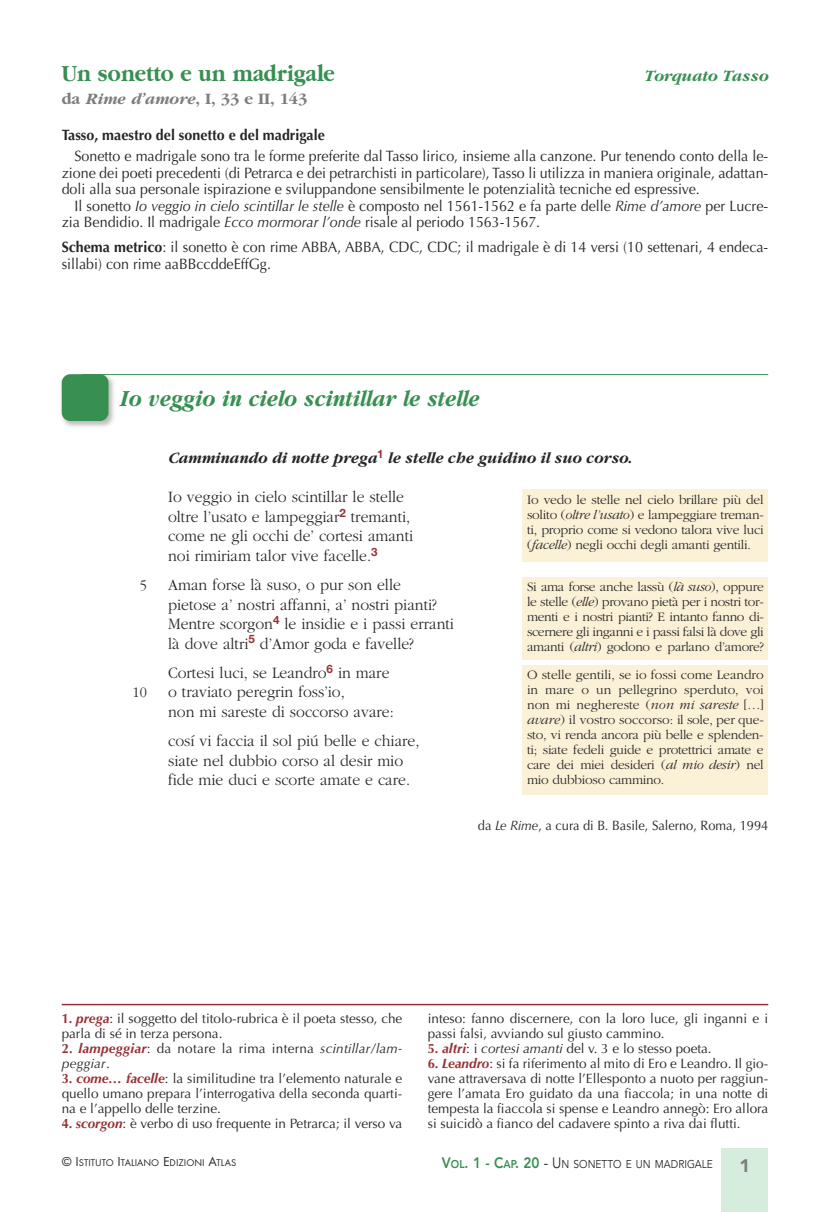
<style>
.page{position:relative;width:830px;height:1212px;background:#fff}
.page>*{position:absolute;margin:0;border:0;box-sizing:border-box;transform-origin:0 0}
.t1{font:italic 700 24px "Garamond";color:#388f52;scale:.9 1}
.t2{font:700 24px "Garamond";color:#388f52;scale:.9 1}
.t3{font:900 18px "Avenir";color:#7d7d7d}
.t4{font:300 16.5px/19.5px "Garamond";color:#272627;scale:.95 1}
.t5{font:italic 700 16.5px "Garamond";color:#272627;scale:.95 1}
.t6{font:700 16.5px "Garamond";color:#7d7d7d}
.t7{font:italic 700 16.5px "Garamond";color:#388f52}
.t8{font:15px/16.5px "Optima";color:#272627;scale:.95 1}
.t9{font:700 15px "Optima";color:#272627;scale:.95 1}
.t10{font:300 15px "Garamond";color:#272627;scale:.95 1}
.t11{font:13.5px/15px "Optima";color:#272627}
.t12{font:300 13.5px/15px "Garamond";letter-spacing:-.02em;color:#272627;text-align:justify}
.t13{font:13.5px/15px "Optima";letter-spacing:.02em;color:#272627}
.t14{font:13.5px "Optima";color:#272627;scale:.95 1}
.t15{font:11.25px "Avenir";color:#272627;scale:.9 1}
.t16{font:10.2px "Futura T";color:#272627}
.s1{font-style:italic}
.s2{font-weight:700}
.s3{font-weight:700;color:#973035}
.s4{font-weight:700;font-style:italic;color:#973035}
.s5{font-size:13.5px}
.s6{font-weight:800;font-size:15px;color:#388f52}
.s7{font-weight:800;color:#388f52}
.s8{font-size:15px}
</style>
<div class="page">
<div style="left:721px;top:1148px;width:46px;height:64px;background:#d6edde"></div>
<div style="left:522px;top:490px;width:245px;height:72px;background:#fbf1d6"></div>
<div style="left:522px;top:577px;width:245px;height:82px;background:#fbf1d6"></div>
<div style="left:522px;top:665px;width:245px;height:129px;background:#fbf1d6"></div>
<hr style="left:62px;top:1004px;width:705px;height:1px;background:#973035">
<img style="left:61px;top:374px;width:59px;height:53px">
<div style="left:62px;top:374px;width:46px;height:47px;background:#388f52;border-radius:9px"></div>
<hr style="left:82px;top:374px;width:685px;height:1px;background:#388f52">
<h1 class="t2" style="left:62px;top:58px;width:305px">Un sonetto e un madrigale</h1>
<p class="t7" style="left:644px;top:65px;width:125px">Torquato Tasso</p>
<p class="t6" style="left:62px;top:89px;width:247px">da <span class="s1">Rime d’amore</span>, I, 33 e II, 143</p>
<p class="t9" style="left:62px;top:129px;width:278px">Tasso, maestro del sonetto e del madrigale</p>
<p class="t8" style="left:62px;top:149px;width:745px;text-align:justify;text-indent:13px">Sonetto e madrigale sono tra le forme preferite dal Tasso lirico, insieme alla canzone. Pur tenendo conto della le&shy;zione dei poeti precedenti (di Petrarca e dei petrarchisti in particolare), Tasso li utilizza in maniera originale, adattan&shy;doli alla sua personale ispirazione e sviluppandone sensibilmente le potenzialità tecniche ed espressive.</p>
<p class="t8" style="left:62px;top:199px;width:744px;text-indent:13px">Il sonetto <span class="s1">Io veggio in cielo scintillar le stelle</span> è composto nel 1561-1562 e fa parte delle <span class="s1">Rime d’amore</span> per Lucre&shy;zia Bendidio. Il madrigale <span class="s1">Ecco mormorar l’onde</span> risale al periodo 1563-1567.</p>
<p class="t8" style="left:62px;top:240px;width:745px"><span class="s2">Schema metrico</span>: il sonetto è con rime ABBA, ABBA, CDC, CDC; il madrigale è di 14 versi (10 settenari, 4 endeca&shy;sillabi) con rime aaBBccddeEffGg.</p>
<h1 class="t1" style="left:119px;top:383px;width:401px">Io veggio in cielo scintillar le stelle</h1>
<p class="t5" style="left:168px;top:448px;width:489px">Camminando di notte prega<sup>1</sup> le stelle che guidino il suo corso.</p>
<p class="t4" style="left:168px;top:487px;width:259px">Io veggio in cielo scintillar le stelle oltre l’usato e lampeggiar<sup>2</sup> tremanti, come ne gli occhi de’ cortesi amanti noi rimiriam talor vive facelle.<sup>3</sup></p>
<p class="t12" style="left:527px;top:492px;width:238px">Io vedo le stelle nel cielo brillare più del solito (<span class="s1">oltre l’usato</span>) e lampeggiare treman&shy;ti, proprio come si vedono talora vive luci (<span class="s1">facelle</span>) negli occhi degli amanti gentili.</p>
<p class="t12" style="left:527px;top:579px;width:238px">Si ama forse anche lassù (<span class="s1">là suso</span>), oppure le stelle (<span class="s1">elle</span>) provano pietà per i nostri tor&shy;menti e i nostri pianti? E intanto fanno di&shy;scernere gli inganni e i passi falsi là dove gli amanti (<span class="s1">altri</span>) godono e parlano d’amore?</p>
<p class="t12" style="left:527px;top:667px;width:238px">O stelle gentili, se io fossi come Leandro in mare o un pellegrino sperduto, voi non mi neghereste (<span class="s1">non mi sareste</span> […] <span class="s1">avare</span>) il vostro soccorso: il sole, per que&shy;sto, vi renda ancora più belle e splenden&shy;ti; siate fedeli guide e protettrici amate e care dei miei desideri (<span class="s1">al mio desir</span>) nel mio dubbioso cammino.</p>
<p class="t10" style="left:140px;top:576px;width:9px">5</p>
<p class="t4" style="left:168px;top:575px;width:302px">Aman forse là suso, o pur son elle<br>pietose a’ nostri affanni, a’ nostri pianti?<br>Mentre scorgon<sup>4</sup> le insidie e i passi erranti là dove altri<sup>5</sup> d’Amor goda e favelle?</p>
<p class="t4" style="left:168px;top:662px;width:234px">Cortesi luci, se Leandro<sup>6</sup> in mare</p>
<p class="t10" style="left:132px;top:683px;width:16px">10</p>
<p class="t4" style="left:168px;top:682px;width:239px">o traviato peregrin foss’io,<br>non mi sareste di soccorso avare:</p>
<p class="t4" style="left:168px;top:731px;width:266px">cosí vi faccia il sol piú belle e chiare, siate nel dubbio corso al desir mio fide mie duci e scorte amate e care.</p>
<p class="t14" style="left:477px;top:819px;width:307px">da <span class="s1">Le Rime</span>, a cura di B. Basile, Salerno, Roma, 1994</p>
<p class="t11" style="left:62px;top:1012px;width:342px"><span class="s3">1.</span> <span class="s4">prega</span>: il soggetto del titolo-rubrica è il poeta stesso, che parla di sé in terza persona.</p>
<p class="t13" style="left:62px;top:1042px;width:342px"><span class="s3">2.</span> <span class="s4">lampeggiar</span>: da notare la rima interna <span class="s1">scintillar/lam - peggiar</span>.</p>
<p class="t11" style="left:62px;top:1072px;width:342px;text-align:justify"><span class="s3">3.</span> <span class="s4">come… facelle</span>: la similitudine tra l’elemento naturale e quello umano prepara l’interrogativa della seconda quarti&shy;na e l’appello delle terzine.</p>
<p class="t11" style="left:62px;top:1117px;width:342px"><span class="s3">4.</span> <span class="s4">scorgon</span>: è verbo di uso frequente in Petrarca; il verso va</p>
<p class="t16" style="left:62px;top:1156px;width:176px"><span class="s5">© I</span>STITUTO <span class="s5">I</span>TALIANO <span class="s5">E</span>DIZIONI <span class="s5">A</span>TLAS</p>
<p class="t11" style="left:427px;top:1012px;width:342px">inteso: fanno discernere, con la loro luce, gli inganni e i passi falsi, avviando sul giusto cammino.</p>
<p class="t11" style="left:427px;top:1042px;width:285px"><span class="s3">5.</span> <span class="s4">altri</span>: i <span class="s1">cortesi amanti</span> del v. 3 e lo stesso poeta.</p>
<p class="t11" style="left:427px;top:1057px;width:342px;text-align:justify"><span class="s3">6.</span> <span class="s4">Leandro</span>: si fa riferimento al mito di Ero e Leandro. Il gio&shy;vane attraversava di notte l’Ellesponto a nuoto per raggiun&shy;gere l’amata Ero guidato da una fiaccola; in una notte di tempesta la fiaccola si spense e Leandro annegò: Ero allora si suicidò a fianco del cadavere spinto a riva dai flutti.</p>
<p class="t15" style="left:441px;top:1159px;width:302px"><span class="s6">V</span><span class="s7">OL</span><span class="s6">. 1 - C</span><span class="s7">AP</span><span class="s6">. 20</span> <span class="s8">- U</span>N SONETTO E UN MADRIGALE</p>
<h2 class="t3" style="left:739px;top:1159px;width:12px">1</h2>
</div>
